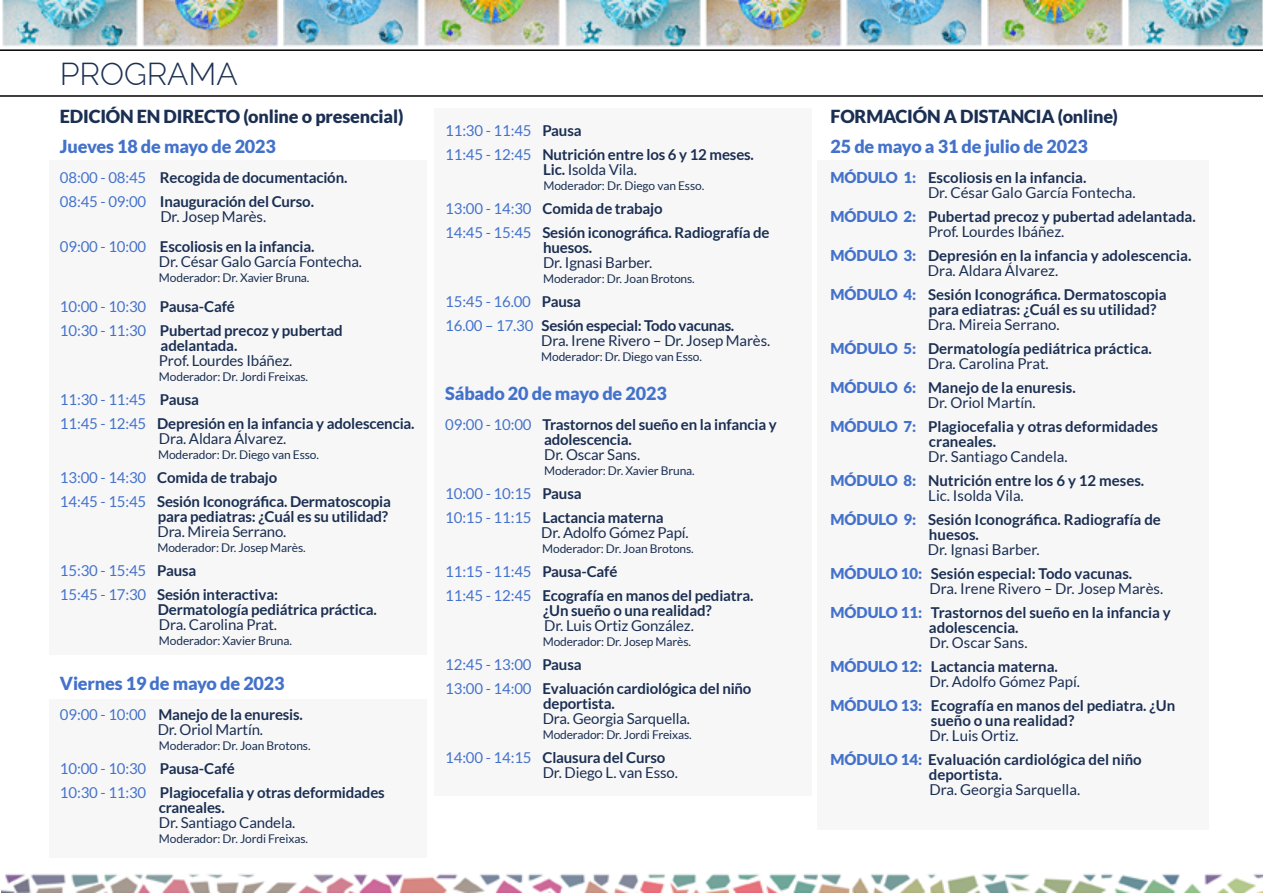
<style>
.page{position:relative;width:1263px;height:893px;background:#fff}
.page>*{position:absolute;margin:0;border:0;box-sizing:border-box;transform-origin:0 0}
.t1{font:300 31.8px "Raleway";color:#1b3052}
.t2{font:900 18px "Lato";letter-spacing:-.01em;color:#4472ca}
.t3{font:900 18px "Lato";letter-spacing:-.01em;color:#1b2f52}
.t4{font:700 15px/24px "Lato";letter-spacing:-.01em;color:#1b2f52}
.t5{font:15px/15px "Lato";letter-spacing:-.01em;color:#1b2f52}
.t6{font:15px/24px "Lato";letter-spacing:-.01em;color:#4472ca}
.t7{font:12px "Lato";letter-spacing:-.01em;color:#1b2f52}
.s1{font-weight:400;color:#4472ca}
.s2{font-weight:400}
.s3{font-weight:700}
.s4{font-weight:700;color:#1b2f52}
.s5{color:#4472ca}
.s6{font-weight:900;color:#4472ca}
</style>
<div class="page">
<img style="left:1px;top:0;width:1262px;height:893px">
<div style="left:50px;top:161px;width:377px;height:494px;background:#f7f7f8"></div>
<div style="left:434px;top:108px;width:377px;height:688px;background:#f7f7f8"></div>
<div style="left:818px;top:161px;width:391px;height:669px;background:#f7f7f8"></div>
<div style="left:50px;top:700px;width:377px;height:158px;background:#f7f7f8"></div>
<svg style="left:0;top:49px;width:1263px;height:48px"></svg>
<h1 class="t1" style="left:60px;top:48px;width:179px">PROGRAMA</h1>
<p class="t3" style="left:60px;top:106px;width:345px">EDICIÓN EN DIRECTO (online o presencial)</p>
<p class="t2" style="left:60px;top:136px;width:217px">Jueves 18 de mayo de 2023</p>
<p class="t4" style="left:60px;top:165px;width:289px"><span class="s1">08:00 - 08:45</span> Recogida de documentación.<br><span class="s1">08:45 - 09:00</span> Inauguración del Curso.</p>
<p class="t4" style="left:60px;top:201px;width:256px;line-height:30px;text-indent:100px"><span class="s2">Dr. Josep Marès.<br></span><span class="s1">09:00 - 10:00</span> Escoliosis en la infancia.</p>
<p class="t5" style="left:159px;top:254px;width:205px">Dr. César Galo García Fontecha.</p>
<p class="t7" style="left:159px;top:271px;width:152px">Moderador: Dr. Xavier Bruna.</p>
<p class="t4" style="left:60px;top:294px;width:284px"><span class="s1">10:00 - 10:30</span> Pausa-Café<br><span class="s1">10:30 - 11:30</span> Pubertad precoz y pubertad</p>
<p class="t4" style="left:161px;top:333px;width:78px">adelantada.</p>
<p class="t5" style="left:159px;top:353px;width:135px">Prof. Lourdes Ibáñez.</p>
<p class="t7" style="left:159px;top:370px;width:150px">Moderador: Dr. Jordi Freixas.</p>
<p class="t4" style="left:60px;top:387px;width:356px"><span class="s1">11:30 - 11:45</span> Pausa<br><span class="s1">11:45 - 12:45</span> Depresión en la infancia y adolescencia.</p>
<p class="t5" style="left:159px;top:431px;width:129px">Dra. Aldara Álvarez.</p>
<p class="t7" style="left:158px;top:448px;width:162px">Moderador: Dr. Diego van Esso.</p>
<p class="t4" style="left:60px;top:465px;width:332px"><span class="s1">13:00 - 14:30</span> Comida de trabajo<br><span class="s1">14:45 - 15:45</span> Sesión Iconográfica. Dermatoscopia</p>
<p class="t4" style="left:158px;top:504px;width:232px">para pediatras: ¿Cuál es su utilidad?</p>
<p class="t5" style="left:158px;top:524px;width:130px">Dra. Mireia Serrano.</p>
<p class="t7" style="left:157px;top:541px;width:150px">Moderador: Dr. Josep Marès.</p>
<p class="t4" style="left:60px;top:558px;width:220px"><span class="s1">15:30 - 15:45</span> Pausa<br><span class="s1">15:45 - 17:30</span> Sesión interactiva:</p>
<p class="t4" style="left:158px;top:597px;width:220px">Dermatología pediátrica práctica.</p>
<p class="t5" style="left:159px;top:617px;width:120px">Dra. Carolina Prat.</p>
<p class="t7" style="left:159px;top:634px;width:135px">Moderador: Xavier Bruna.</p>
<p class="t2" style="left:60px;top:673px;width:226px">Viernes 19 de mayo de 2023</p>
<p class="t4" style="left:158px;top:707px;width:147px;line-height:15px;text-indent:-98px"><span class="s1">09:00 - 10:00</span> Manejo de la enuresis.<br><span class="s2">Dr. Oriol Martín.</span></p>
<p class="t7" style="left:159px;top:739px;width:153px">Moderador: Dr. Joan Brotons.</p>
<p class="t4" style="left:60px;top:756px;width:326px"><span class="s1">10:00 - 10:30</span> Pausa-Café<br><span class="s1">10:30 - 11:30</span> Plagiocefalia y otras deformidades</p>
<p class="t4" style="left:159px;top:795px;width:67px">craneales.</p>
<p class="t5" style="left:159px;top:815px;width:138px">Dr. Santiago Candela.</p>
<p class="t7" style="left:159px;top:832px;width:150px">Moderador: Dr. Jordi Freixas.</p>
<p class="t4" style="left:445px;top:118px;width:310px"><span class="s1">11:30 - 11:45</span> Pausa<br><span class="s1">11:45 - 12:45</span> Nutrición entre los 6 y 12 meses.</p>
<p class="t5" style="left:543px;top:161px;width:95px"><span class="s3">Lic.</span> Isolda Vila.</p>
<p class="t7" style="left:543px;top:178px;width:162px">Moderador: Dr. Diego van Esso.</p>
<p class="t4" style="left:445px;top:196px;width:326px"><span class="s1">13:00 - 14:30</span> Comida de trabajo<br><span class="s1">14:45 - 15:45</span> Sesión iconográfica. Radiografía de</p>
<p class="t4" style="left:543px;top:235px;width:51px">huesos.</p>
<p class="t5" style="left:543px;top:254px;width:111px">Dr. Ignasi Barber.</p>
<p class="t7" style="left:543px;top:271px;width:153px">Moderador: Dr. Joan Brotons.</p>
<p class="t4" style="left:445px;top:289px;width:291px"><span class="s1">15:45 - 16.00</span> Pausa<br><span class="s1">16.00 – 17.30</span> Sesión especial: Todo vacunas.</p>
<p class="t5" style="left:541px;top:332px;width:230px">Dra. Irene Rivero – Dr. Josep Marès.</p>
<p class="t7" style="left:541px;top:349px;width:162px">Moderador: Dr. Diego van Esso.</p>
<p class="t2" style="left:445px;top:382px;width:223px">Sábado 20 de mayo de 2023</p>
<p class="t4" style="left:544px;top:416px;width:234px;line-height:15px;text-indent:-99px"><span class="s1">09:00 - 10:00</span> Trastornos del sueño en la infancia y adolescencia.</p>
<p class="t5" style="left:544px;top:446px;width:97px">Dr. Oscar Sans.</p>
<p class="t7" style="left:544px;top:463px;width:152px">Moderador: Dr. Xavier Bruna.</p>
<p class="t6" style="left:445px;top:481px;width:220px">10:00 - 10:15 <span class="s4">Pausa<br></span>10:15 - 11:15 <span class="s4">Lactancia materna</span></p>
<p class="t5" style="left:541px;top:524px;width:149px">Dr. Adolfo Gómez Papí.</p>
<p class="t7" style="left:542px;top:541px;width:153px">Moderador: Dr. Joan Brotons.</p>
<p class="t4" style="left:445px;top:559px;width:310px"><span class="s1">11:15 - 11:45</span> Pausa-Café<br><span class="s1">11:45 - 12:45</span> Ecografía en manos del pediatra.</p>
<p class="t4" style="left:543px;top:598px;width:170px">¿Un sueño o una realidad?</p>
<p class="t5" style="left:544px;top:617px;width:151px">Dr. Luis Ortiz González.</p>
<p class="t7" style="left:543px;top:634px;width:150px">Moderador: Dr. Josep Marès.</p>
<p class="t4" style="left:445px;top:652px;width:308px"><span class="s1">12:45 - 13:00</span> Pausa<br><span class="s1">13:00 - 14:00</span> Evaluación cardiológica del niño</p>
<p class="t4" style="left:543px;top:691px;width:73px">deportista.</p>
<p class="t5" style="left:543px;top:710px;width:149px">Dra. Georgia Sarquella.</p>
<p class="t7" style="left:543px;top:727px;width:150px">Moderador: Dr. Jordi Freixas.</p>
<p class="t5" style="left:543px;top:749px;width:137px;text-indent:-98px"><span class="s5">14:00 - 14:15</span> <span class="s3">Clausura del Curso<br></span>Dr. Diego L. van Esso.</p>
<p class="t3" style="left:830px;top:106px;width:289px">FORMACIÓN A DISTANCIA (online)</p>
<p class="t2" style="left:830px;top:136px;width:259px">25 de mayo a 31 de julio de 2023</p>
<p class="t5" style="left:928px;top:170px;width:209px;text-indent:-98px"><span class="s6">MÓDULO 1:</span> <span class="s3">Escoliosis en la infancia.<br></span>Dr. César Galo García Fontecha.</p>
<p class="t4" style="left:928px;top:209px;width:269px;line-height:15px;text-indent:-98px"><span class="s6">MÓDULO 2:</span> Pubertad precoz y pubertad adelantada.<br><span class="s2">Prof. Lourdes Ibáñez.</span></p>
<p class="t4" style="left:928px;top:248px;width:265px;line-height:15px;text-indent:-97px"><span class="s6">MÓDULO 3:</span> Depresión en la infancia y adolescencia.<br><span class="s2">Dra. Aldara Álvarez.</span></p>
<p class="t4" style="left:929px;top:287px;width:239px;line-height:15px;text-indent:-98px"><span class="s6">MÓDULO 4:</span> Sesión Iconográfica. Dermatoscopia para ediatras: ¿Cuál es su utilidad?</p>
<p class="t4" style="left:830px;top:312px;width:323px;text-align:center"><span class="s2">Dra. Mireia Serrano.<br></span><span class="s6">MÓDULO 5:</span> Dermatología pediátrica práctica.</p>
<p class="t4" style="left:830px;top:351px;width:247px;text-indent:97px"><span class="s2">Dra. Carolina Prat.<br></span><span class="s6">MÓDULO 6:</span> Manejo de la enuresis.</p>
<p class="t4" style="left:830px;top:390px;width:329px;text-indent:97px"><span class="s2">Dr. Oriol Martín.<br></span><span class="s6">MÓDULO 7:</span> Plagiocefalia y otras deformidades</p>
<p class="t4" style="left:929px;top:429px;width:69px">craneales.</p>
<p class="t4" style="left:830px;top:444px;width:315px;text-indent:98px"><span class="s2">Dr. Santiago Candela.<br></span><span class="s6">MÓDULO 8:</span> Nutrición entre los 6 y 12 meses.</p>
<p class="t4" style="left:830px;top:483px;width:332px;text-indent:98px"><span class="s2">Lic. Isolda Vila.<br></span><span class="s6">MÓDULO 9:</span> Sesión Iconográfica. Radiografía de</p>
<p class="t4" style="left:929px;top:522px;width:52px">huesos.</p>
<p class="t4" style="left:830px;top:537px;width:303px;text-align:center"><span class="s2">Dr. Ignasi Barber.<br></span><span class="s6">MÓDULO 10:</span> Sesión especial: Todo vacunas.</p>
<p class="t4" style="left:830px;top:576px;width:342px;text-indent:99px"><span class="s2">Dra. Irene Rivero – Dr. Josep Marès.<br></span><span class="s6">MÓDULO 11:</span> Trastornos del sueño en la infancia y</p>
<p class="t4" style="left:929px;top:615px;width:91px">adolescencia.</p>
<p class="t4" style="left:830px;top:630px;width:229px;text-indent:99px"><span class="s2">Dr. Oscar Sans.<br></span><span class="s6">MÓDULO 12:</span> Lactancia materna.</p>
<p class="t4" style="left:830px;top:669px;width:346px;text-align:center"><span class="s2">Dr. Adolfo Gómez Papí.<br></span><span class="s6">MÓDULO 13:</span> Ecografía en manos del pediatra. ¿Un</p>
<p class="t4" style="left:931px;top:708px;width:145px">sueño o una realidad?</p>
<p class="t4" style="left:830px;top:723px;width:313px;text-indent:99px"><span class="s2">Dr. Luis Ortiz.<br></span><span class="s6">MÓDULO 14:</span> Evaluación cardiológica del niño</p>
<p class="t4" style="left:929px;top:762px;width:75px">deportista.</p>
<p class="t5" style="left:929px;top:782px;width:152px">Dra. Georgia Sarquella.</p>
</div>
